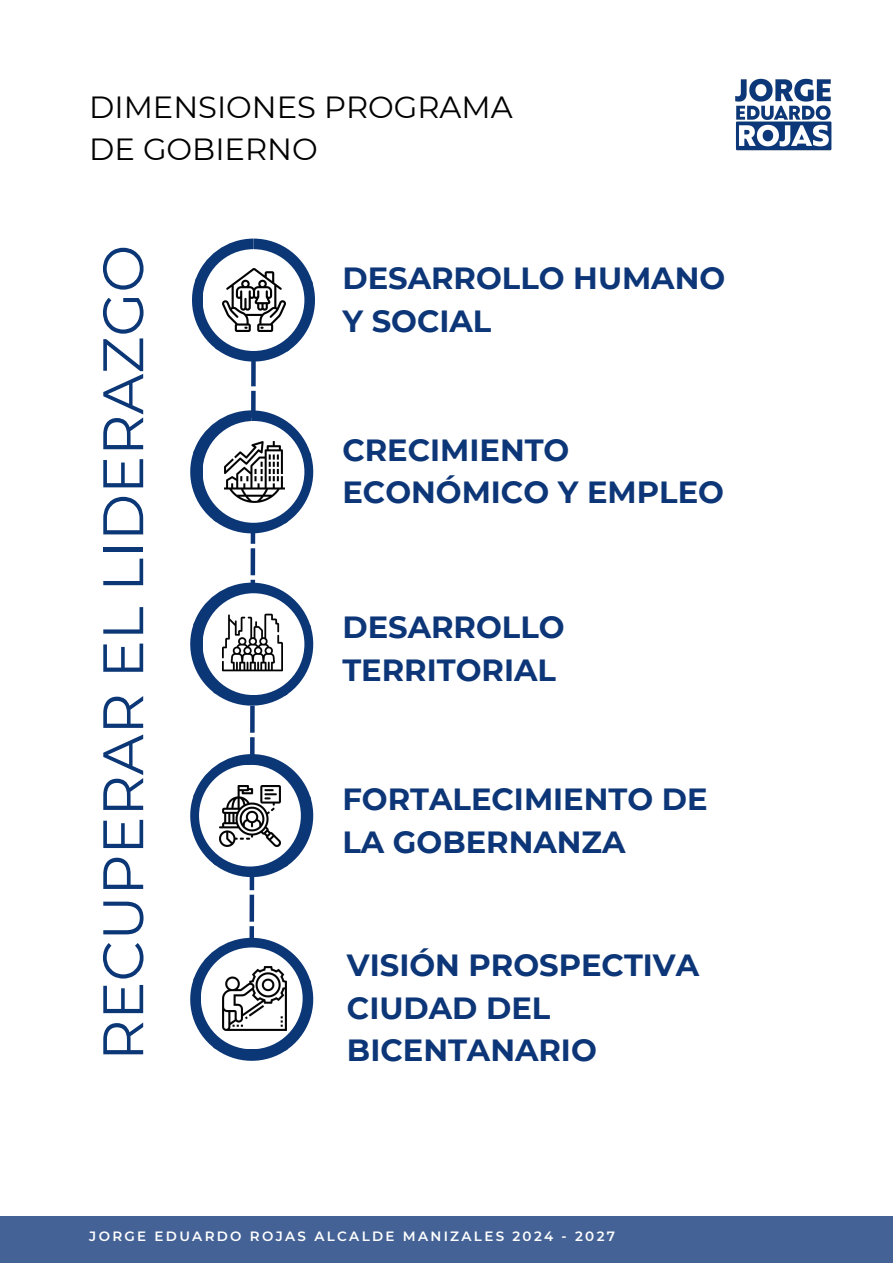
<style>
.page{position:relative;width:893px;height:1264px;background:#fff}
.page>*{position:absolute;margin:0;border:0;box-sizing:border-box;transform-origin:0 0}
.t1{font:57px "Montserrat";color:#0c3777}
.t2{font:700 30.6px/42.8px "Montserrat";color:#0c3677}
.t3{font:30.6px "Montserrat";color:#000001}
.t4{font:600 13.5px "Montserrat";letter-spacing:.17em;color:#fff}
</style>
<div class="page">
<div style="left:0;top:1216px;width:892px;height:46px;background:#446295"></div>
<img style="left:735px;top:78px;width:97px;height:73px">
<svg style="left:190px;top:238px;width:125px;height:822px"></svg>
<div style="left:201px;top:947px;width:101px;height:102px;background:#fff;border-radius:50%"></div>
<img style="left:219px;top:785px;width:61px;height:61px">
<img style="left:222px;top:269px;width:63px;height:62px">
<img style="left:222px;top:440px;width:64px;height:64px">
<img style="left:222px;top:612px;width:61px;height:61px">
<img style="left:222px;top:966px;width:65px;height:65px">
<p class="t3" style="left:89px;top:88px;width:425px">DIMENSIONES PROGRAMA</p>
<p class="t3" style="left:89px;top:131px;width:230px">DE GOBIERNO</p>
<p class="t1" style="left:88px;top:1060px;width:817px;rotate:-90deg">RECUPERAR EL LIDERAZGO</p>
<p class="t2" style="left:342px;top:256px;width:384px">DESARROLLO HUMANO<br>Y SOCIAL</p>
<p class="t2" style="left:342px;top:428px;width:383px">CRECIMIENTO<br>ECONÓMICO Y EMPLEO</p>
<p class="t2" style="left:342px;top:606px;width:224px">DESARROLLO<br>TERRITORIAL</p>
<p class="t2" style="left:342px;top:777px;width:366px">FORTALECIMIENTO DE<br>LA GOBERNANZA</p>
<p class="t2" style="left:347px;top:943px;width:354px">VISIÓN PROSPECTIVA<br>CIUDAD DEL<br>BICENTANARIO</p>
<p class="t4" style="left:89px;top:1227px;width:527px">JORGE EDUARDO ROJAS ALCALDE MANIZALES 2024 - 2027</p>
</div>
